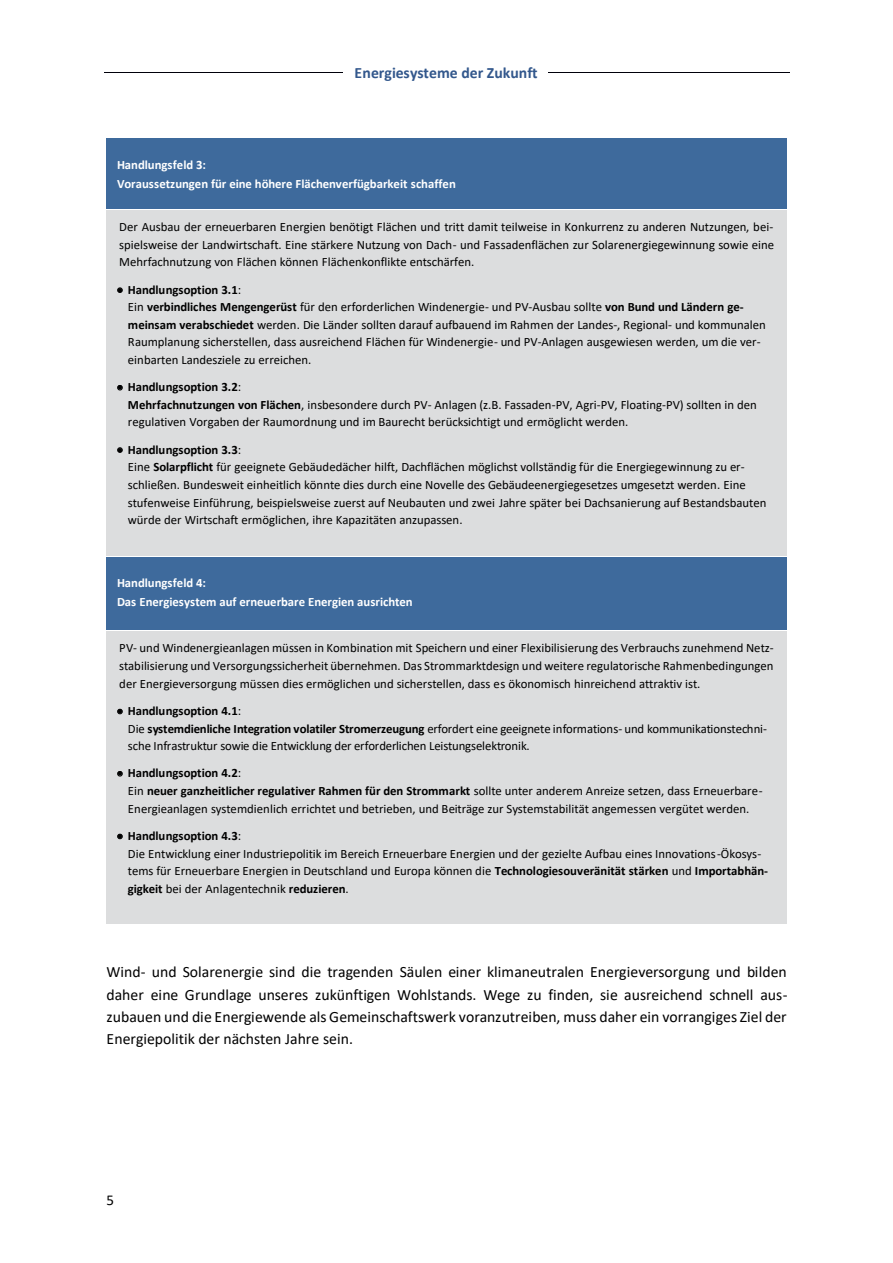
<style>
.page{position:relative;width:893px;height:1263px;background:#fff}
.page>*{position:absolute;margin:0;border:0;box-sizing:border-box;transform-origin:0 0}
.t1{font:15.75px/22.2px "Calibri";color:#000;text-align:justify}
.t2{font:700 15.75px "Calibri";color:#32578c}
.t3{font:15px "Calibri";color:#000}
.t4{font:12.75px/17.7px "Calibri";color:#000}
.t5{font:700 12.75px/19.2px "Calibri";letter-spacing:-.005em;color:#fff}
.s1{font-weight:700}
</style>
<div class="page">
<hr style="left:104px;top:72px;width:685px;height:1px;background:#00000a">
<div style="left:344px;top:62px;width:204px;height:31px;background:#fff"></div>
<div style="left:107px;top:138px;width:680px;height:38px;background:#3e6a9c"></div>
<div style="left:107px;top:176px;width:680px;height:19px;background:#3e6a9c"></div>
<div style="left:107px;top:195px;width:680px;height:14px;background:#3e6a9c"></div>
<div style="left:107px;top:210px;width:680px;height:26px;background:#dcddde"></div>
<div style="left:107px;top:236px;width:680px;height:18px;background:#dcddde"></div>
<div style="left:107px;top:254px;width:680px;height:18px;background:#dcddde"></div>
<div style="left:107px;top:272px;width:680px;height:27px;background:#dcddde"></div>
<div style="left:107px;top:299px;width:680px;height:17px;background:#dcddde"></div>
<div style="left:107px;top:316px;width:680px;height:18px;background:#dcddde"></div>
<div style="left:107px;top:334px;width:680px;height:18px;background:#dcddde"></div>
<div style="left:107px;top:352px;width:680px;height:26px;background:#dcddde"></div>
<div style="left:107px;top:378px;width:680px;height:19px;background:#dcddde"></div>
<div style="left:107px;top:397px;width:680px;height:17px;background:#dcddde"></div>
<div style="left:107px;top:414px;width:680px;height:26px;background:#dcddde"></div>
<div style="left:107px;top:440px;width:680px;height:19px;background:#dcddde"></div>
<div style="left:107px;top:459px;width:680px;height:17px;background:#dcddde"></div>
<div style="left:107px;top:476px;width:680px;height:18px;background:#dcddde"></div>
<div style="left:107px;top:494px;width:680px;height:18px;background:#dcddde"></div>
<div style="left:107px;top:512px;width:680px;height:17px;background:#dcddde"></div>
<div style="left:107px;top:529px;width:680px;height:27px;background:#dcddde"></div>
<div style="left:107px;top:556px;width:680px;height:74px;background:#3e6a9c"></div>
<hr style="left:107px;top:556px;width:680px;height:1px;background:#fff">
<div style="left:107px;top:631px;width:680px;height:27px;background:#dcddde"></div>
<div style="left:107px;top:658px;width:680px;height:17px;background:#dcddde"></div>
<div style="left:107px;top:675px;width:680px;height:18px;background:#dcddde"></div>
<div style="left:107px;top:693px;width:680px;height:27px;background:#dcddde"></div>
<div style="left:107px;top:720px;width:680px;height:18px;background:#dcddde"></div>
<div style="left:107px;top:738px;width:680px;height:26px;background:#dcddde"></div>
<div style="left:107px;top:764px;width:680px;height:19px;background:#dcddde"></div>
<div style="left:107px;top:783px;width:680px;height:17px;background:#dcddde"></div>
<div style="left:107px;top:800px;width:680px;height:27px;background:#dcddde"></div>
<div style="left:107px;top:827px;width:680px;height:18px;background:#dcddde"></div>
<div style="left:107px;top:845px;width:680px;height:17px;background:#dcddde"></div>
<div style="left:107px;top:862px;width:680px;height:18px;background:#dcddde"></div>
<div style="left:107px;top:880px;width:680px;height:18px;background:#dcddde"></div>
<div style="left:107px;top:898px;width:680px;height:26px;background:#dcddde"></div>
<p class="t2" style="left:355px;top:61px;width:185px">Energiesysteme der Zukunft</p>
<p class="t5" style="left:117px;top:155px;width:340px">Handlungsfeld 3:<br>Voraussetzungen für eine höhere Flächenverfügbarkeit schaffen</p>
<p class="t4" style="left:119px;top:218px;width:656px;text-align:justify">Der Ausbau der erneuerbaren Energien benötigt Flächen und tritt damit teilweise in Konkurrenz zu anderen Nutzungen, bei&shy;spielsweise der Landwirtschaft. Eine stärkere Nutzung von Dach- und Fassadenflächen zur Solarenergiegewinnung sowie eine Mehrfachnutzung von Flächen können Flächenkonflikte entschärfen.</p>
<p class="t4" style="left:128px;top:280px;width:640px;text-indent:-11px">• <span class="s1">Handlungsoption 3.1</span>:<br>Ein <span class="s1">verbindliches Mengengerüst</span> für den erforderlichen Windenergie- und PV-Ausbau sollte <span class="s1">von Bund und Ländern ge&shy;meinsam verabschiedet</span> werden. Die Länder sollten darauf aufbauend im Rahmen der Landes-, Regional- und kommunalen Raumplanung sicherstellen, dass ausreichend Flächen für Windenergie- und PV-Anlagen ausgewiesen werden, um die ver&shy;einbarten Landesziele zu erreichen.</p>
<p class="t4" style="left:128px;top:378px;width:630px;text-indent:-11px">• <span class="s1">Handlungsoption 3.2</span>:<br><span class="s1">Mehrfachnutzungen von Flächen</span>, insbesondere durch PV- Anlagen (z.B. Fassaden-PV, Agri-PV, Floating-PV) sollten in den regulativen Vorgaben der Raumordnung und im Baurecht berücksichtigt und ermöglicht werden.</p>
<p class="t4" style="left:128px;top:440px;width:640px;text-indent:-11px">• <span class="s1">Handlungsoption 3.3</span>:<br>Eine <span class="s1">Solarpflicht</span> für geeignete Gebäudedächer hilft, Dachflächen möglichst vollständig für die Energiegewinnung zu er&shy;schließen. Bundesweit einheitlich könnte dies durch eine Novelle des Gebäudeenergiegesetzes umgesetzt werden. Eine stufenweise Einführung, beispielsweise zuerst auf Neubauten und zwei Jahre später bei Dachsanierung auf Bestandsbauten würde der Wirtschaft ermöglichen, ihre Kapazitäten anzupassen.</p>
<p class="t5" style="left:117px;top:573px;width:297px">Handlungsfeld 4:<br>Das Energiesystem auf erneuerbare Energien ausrichten</p>
<p class="t4" style="left:119px;top:639px;width:656px;text-align:justify">PV- und Windenergieanlagen müssen in Kombination mit Speichern und einer Flexibilisierung des Verbrauchs zunehmend Netz&shy;stabilisierung und Versorgungssicherheit übernehmen. Das Strommarktdesign und weitere regulatorische Rahmenbedingungen der Energieversorgung müssen dies ermöglichen und sicherstellen, dass es ökonomisch hinreichend attraktiv ist.</p>
<p class="t4" style="left:128px;top:702px;width:641px;text-indent:-11px">• <span class="s1">Handlungsoption 4.1</span>:<br>Die <span class="s1">systemdienliche Integration volatiler Stromerzeugung</span> erfordert eine geeignete informations- und kommunikationstechni&shy;sche Infrastruktur sowie die Entwicklung der erforderlichen Leistungselektronik.</p>
<p class="t4" style="left:128px;top:764px;width:636px;text-indent:-11px">• <span class="s1">Handlungsoption 4.2</span>:<br>Ein <span class="s1">neuer ganzheitlicher regulativer Rahmen für den Strommarkt</span> sollte unter anderem Anreize setzen, dass Erneuerbare-<br>Energieanlagen systemdienlich errichtet und betrieben, und Beiträge zur Systemstabilität angemessen vergütet werden.</p>
<p class="t4" style="left:128px;top:827px;width:642px;text-indent:-11px">• <span class="s1">Handlungsoption 4.3</span>:<br>Die Entwicklung einer Industriepolitik im Bereich Erneuerbare Energien und der gezielte Aufbau eines Innovations-Ökosys&shy;tems für Erneuerbare Energien in Deutschland und Europa können die <span class="s1">Technologiesouveränität stärken</span> und <span class="s1">Importabhän&shy;gigkeit</span> bei der Anlagentechnik <span class="s1">reduzieren</span>.</p>
<p class="t1" style="left:107px;top:961px;width:682px">Wind- und Solarenergie sind die tragenden Säulen einer klimaneutralen Energieversorgung und bilden daher eine Grundlage unseres zukünftigen Wohlstands. Wege zu finden, sie ausreichend schnell aus&shy;zubauen und die Energiewende als Gemeinschaftswerk voranzutreiben, muss daher ein vorrangiges Ziel der Energiepolitik der nächsten Jahre sein.</p>
<p class="t3" style="left:107px;top:1190px;width:9px">5</p>
</div>
